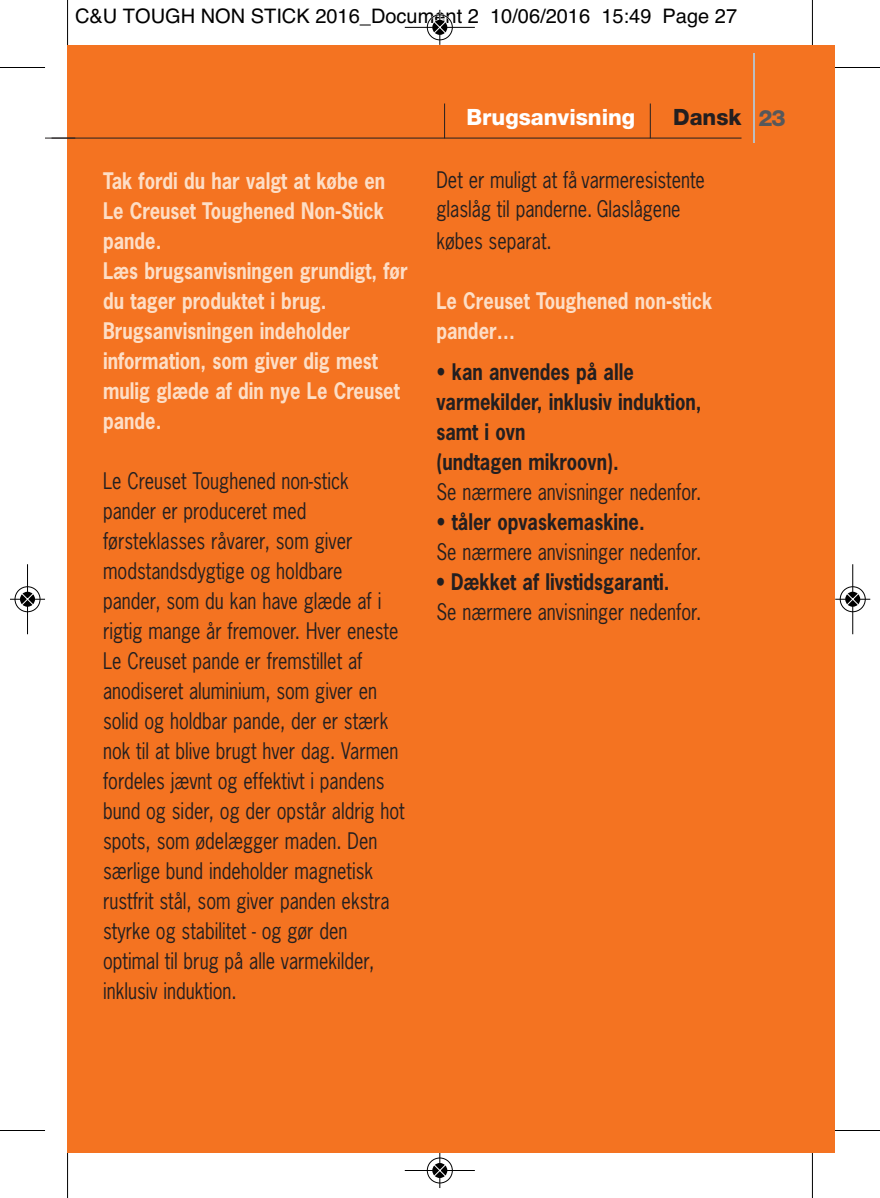
<style>
.page{position:relative;width:880px;height:1198px;background:#fff}
.page>*{position:absolute;margin:0;border:0;box-sizing:border-box;transform-origin:0 0}
.t1{font:200 90px "Helvetica Neue";color:#bcbdc0}
.t2{font:800 22.5px "Helvetica Neue";color:#fff}
.t3{font:800 22.5px "Helvetica Neue";color:#231f20}
.t4{font:800 22.5px "Helvetica Neue";color:#57585a}
.t5{font:21.5px/30px "News Gothic";color:#231f20;scale:.85 1}
.t6{font:700 21.5px/30px "News Gothic";color:#fddec6;scale:.85 1}
.t7{font:700 21.5px/30px "News Gothic";color:#231f20;scale:.85 1}
.t8{font:20px "Helvetica";color:#000}
.s1{font-weight:400}
.s2{font-weight:700}
</style>
<div class="page">
<div style="left:68px;top:45px;width:766px;height:1108px;background:#f47321"></div>
<hr style="left:649px;top:104px;width:1px;height:34px;background:#231f20">
<hr style="left:444px;top:104px;width:1px;height:34px;background:#231f20">
<hr style="left:45px;top:138px;width:30px;height:1px;background:#231f20">
<hr style="left:52px;top:138px;width:689px;height:1px;background:#231f20">
<hr style="left:67px;top:0;width:1px;height:45px;background:#000">
<hr style="left:0;top:67px;width:45px;height:1px;background:#000">
<hr style="left:811px;top:0;width:1px;height:45px;background:#000">
<hr style="left:834px;top:67px;width:45px;height:1px;background:#000">
<hr style="left:67px;top:1153px;width:1px;height:45px;background:#000">
<hr style="left:0;top:1130px;width:45px;height:1px;background:#000">
<hr style="left:811px;top:1153px;width:1px;height:45px;background:#000">
<hr style="left:834px;top:1130px;width:45px;height:1px;background:#000">
<div style="left:426px;top:14px;width:27px;height:27px;border:2px solid #fff;border-radius:50%"></div>
<hr style="left:404px;top:27px;width:70px;height:1px;background:#000">
<hr style="left:439px;top:10px;width:1px;height:35px;background:#000">
<div style="left:427px;top:15px;width:25px;height:25px;border:1px solid #000;border-radius:50%"></div>
<svg style="left:432px;top:20px;width:15px;height:15px"></svg>
<svg style="left:433px;top:21px;width:13px;height:13px"></svg>
<div style="left:426px;top:1157px;width:27px;height:27px;border:2px solid #fff;border-radius:50%"></div>
<hr style="left:404px;top:1170px;width:70px;height:1px;background:#000">
<hr style="left:439px;top:1153px;width:1px;height:35px;background:#000">
<div style="left:427px;top:1158px;width:25px;height:25px;border:1px solid #000;border-radius:50%"></div>
<svg style="left:432px;top:1163px;width:15px;height:15px"></svg>
<svg style="left:433px;top:1164px;width:13px;height:13px"></svg>
<div style="left:14px;top:586px;width:27px;height:27px;border:2px solid #fff;border-radius:50%"></div>
<svg style="left:19px;top:591px;width:17px;height:16px"></svg>
<hr style="left:27px;top:564px;width:1px;height:70px;background:#000">
<hr style="left:10px;top:599px;width:35px;height:1px;background:#000">
<div style="left:15px;top:586px;width:25px;height:26px;border:1px solid #000;border-radius:50%"></div>
<svg style="left:20px;top:592px;width:15px;height:15px"></svg>
<svg style="left:21px;top:593px;width:13px;height:13px"></svg>
<div style="left:839px;top:586px;width:26px;height:27px;border:2px solid #fff;border-radius:50%"></div>
<svg style="left:844px;top:591px;width:16px;height:16px"></svg>
<hr style="left:851px;top:564px;width:1px;height:70px;background:#000">
<hr style="left:834px;top:599px;width:35px;height:1px;background:#000">
<div style="left:839px;top:586px;width:26px;height:26px;border:1px solid #000;border-radius:50%"></div>
<svg style="left:844px;top:592px;width:15px;height:15px"></svg>
<svg style="left:846px;top:593px;width:12px;height:13px"></svg>
<p class="t8" style="left:75px;top:4px;width:663px">C&amp;U TOUGH NON STICK 2016_Document 2 10/06/2016 15:49 Page 27</p>
<p class="t2" style="left:466px;top:109px;width:170px">Brugsanvisning</p>
<p class="t3" style="left:672px;top:109px;width:70px">Dansk</p>
<h1 class="t1" style="left:743px;top:40px;width:21px">|</h1>
<p class="t4" style="left:758px;top:110px;width:28px">23</p>
<p class="t6" style="left:103px;top:167px;width:360px">Tak fordi du har valgt at købe en<br>Le Creuset Toughened Non-Stick pande.<br>Læs brugsanvisningen grundigt, før du tager produktet i brug.<br>Brugsanvisningen indeholder information, som giver dig mest mulig glæde af din nye Le Creuset pande.</p>
<p class="t5" style="left:103px;top:467px;width:356px">Le Creuset Toughened non-stick pander er produceret med førsteklasses råvarer, som giver modstandsdygtige og holdbare pander, som du kan have glæde af i rigtig mange år fremover. Hver eneste Le Creuset pande er fremstillet af anodiseret aluminium, som giver en solid og holdbar pande, der er stærk nok til at blive brugt hver dag. Varmen fordeles jævnt og effektivt i pandens bund og sider, og der opstår aldrig hot spots, som ødelægger maden. Den særlige bund indeholder magnetisk rustfrit stål, som giver panden ekstra styrke og stabilitet - og gør den optimal til brug på alle varmekilder, inklusiv induktion.</p>
<p class="t5" style="left:436px;top:165px;width:317px">Det er muligt at få varmeresistente glaslåg til panderne. Glaslågene købes separat.</p>
<p class="t6" style="left:436px;top:286px;width:326px">Le Creuset Toughened non-stick pander…</p>
<p class="t7" style="left:436px;top:357px;width:313px"><span class="s1">•</span> kan anvendes på alle varmekilder, inklusiv induktion, samt i ovn<br>(undtagen mikroovn).</p>
<p class="t5" style="left:436px;top:477px;width:313px">Se nærmere anvisninger nedenfor.</p>
<p class="t5" style="left:436px;top:507px;width:313px">• <span class="s2">tåler opvaskemaskine.<br></span>Se nærmere anvisninger nedenfor.</p>
<p class="t7" style="left:436px;top:567px;width:275px">• Dækket af livstidsgaranti.</p>
<p class="t5" style="left:436px;top:597px;width:313px">Se nærmere anvisninger nedenfor.</p>
</div>
